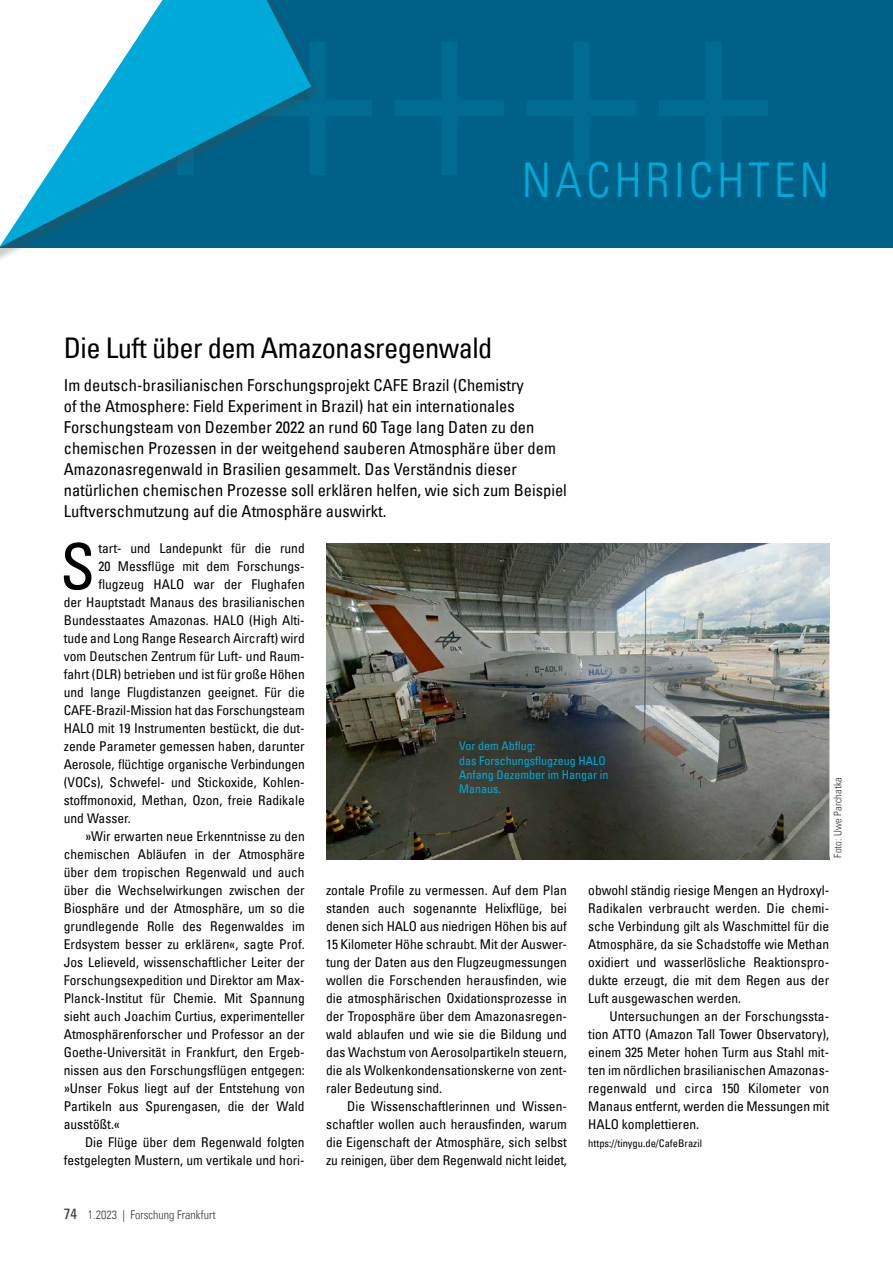
<style>
.page{position:relative;width:893px;height:1263px;background:#fff}
.page>*{position:absolute;margin:0;border:0;box-sizing:border-box;transform-origin:0 0}
.t1{font:condensed 63.3px "Univers Com 57";color:#000}
.t2{font:48px "Univers Com 47 Light Cond";letter-spacing:.09em;color:#00aad8}
.t3{font:condensed 28.5px "Univers Com 57";letter-spacing:-.02em;color:#000}
.t4{font:condensed 16.5px/21px "Univers Com 57";color:#000}
.t5{font:condensed 13.5px/18px "Univers Com 57";color:#000;text-align:justify}
.t6{font:condensed 12px/14.4px "Univers Com 57";color:#00aad8}
.t7{font:12px "Univers Com 47 Light Cond";color:#383937}
.t8{font:condensed 10.5px "Univers Com 57";color:#000}
.t9{font:10.5px "Univers Com 47 Light Cond";letter-spacing:.01em;color:#000}
.s1{font-family:"Univers Com 57";font-stretch:condensed;font-size:15px}
</style>
<div class="page">
<div style="left:0;top:0;width:893px;height:247px;background:#006188"></div>
<div style="left:0;top:0;width:323px;height:375px;background:#4b4840;opacity:.27"></div>
<svg style="left:0;top:0;width:311px;height:247px"></svg>
<svg style="left:0;top:0;width:162px;height:246px;background:#86cbdf"></svg>
<img style="left:326px;top:543px;width:503px;height:316px">
<svg style="left:829px;top:623px;width:1px;height:236px"></svg>
<h2 class="t2" style="left:522px;top:151px;width:309px">NACHRICHTEN</h2>
<h3 class="t3" style="left:64px;top:329px;width:430px">Die Luft über dem Amazonasregenwald</h3>
<p class="t4" style="left:64px;top:374px;width:505px">Im deutsch-brasilianischen Forschungsprojekt CAFE Brazil (Chemistry<br>of the Atmosphere: Field Experiment in Brazil) hat ein internationales Forschungsteam von Dezember 2022 an rund 60 Tage lang Daten zu den chemischen Prozessen in der weitgehend sauberen Atmosphäre über dem Amazonasregenwald in Brasilien gesammelt. Das Verständnis dieser natürlichen chemischen Prozesse soll erklären helfen, wie sich zum Beispiel Luftverschmutzung auf die Atmosphäre auswirkt.</p>
<h1 class="t1" style="left:60px;top:526px;width:37px">S</h1>
<p class="t5" style="left:98px;top:539px;width:208px">tart- und Landepunkt für die rund</p>
<p class="t5" style="left:98px;top:557px;width:208px">20 Messflüge mit dem Forschungs-</p>
<p class="t5" style="left:98px;top:575px;width:208px">flugzeug HALO war der Flughafen</p>
<p class="t5" style="left:64px;top:593px;width:242px">der Hauptstadt Manaus des brasilianischen</p>
<p class="t5" style="left:64px;top:611px;width:242px">Bundesstaates Amazonas. HALO (High Alti-</p>
<p class="t5" style="left:64px;top:629px;width:242px">tude and Long Range Research Aircraft) wird</p>
<p class="t5" style="left:64px;top:647px;width:242px">vom Deutschen Zentrum für Luft- und Raum-</p>
<p class="t5" style="left:64px;top:665px;width:242px">fahrt (DLR) betrieben und ist für große Höhen</p>
<p class="t5" style="left:64px;top:683px;width:242px">und lange Flugdistanzen geeignet. Für die</p>
<p class="t5" style="left:64px;top:701px;width:242px">CAFE-Brazil-Mission hat das Forschungsteam</p>
<p class="t5" style="left:64px;top:719px;width:242px">HALO mit 19 Instrumenten bestückt, die dut-</p>
<p class="t5" style="left:64px;top:737px;width:242px">zende Parameter gemessen haben, darunter</p>
<p class="t5" style="left:64px;top:755px;width:242px">Aerosole, flüchtige organische Verbindungen</p>
<p class="t5" style="left:64px;top:773px;width:242px">(VOCs), Schwefel- und Stickoxide, Kohlen-</p>
<p class="t5" style="left:64px;top:791px;width:242px">stoffmonoxid, Methan, Ozon, freie Radikale</p>
<p class="t5" style="left:64px;top:809px;width:68px">und Wasser.</p>
<p class="t5" style="left:85px;top:827px;width:221px">»Wir erwarten neue Erkenntnisse zu den</p>
<p class="t5" style="left:64px;top:845px;width:242px">chemischen Abläufen in der Atmosphäre</p>
<p class="t5" style="left:64px;top:863px;width:242px">über dem tropischen Regenwald und auch</p>
<p class="t5" style="left:64px;top:881px;width:242px">über die Wechselwirkungen zwischen der</p>
<p class="t5" style="left:64px;top:899px;width:242px">Biosphäre und der Atmosphäre, um so die</p>
<p class="t5" style="left:64px;top:917px;width:242px">grundlegende Rolle des Regenwaldes im</p>
<p class="t5" style="left:64px;top:935px;width:242px">Erdsystem besser zu erklären«, sagte Prof.</p>
<p class="t5" style="left:64px;top:953px;width:242px">Jos Lelieveld, wissenschaftlicher Leiter der</p>
<p class="t5" style="left:64px;top:971px;width:241px">Forschungsexpedition und Direktor am Max-</p>
<p class="t5" style="left:64px;top:989px;width:242px">Planck-Institut für Chemie. Mit Spannung</p>
<p class="t5" style="left:64px;top:1007px;width:242px">sieht auch Joachim Curtius, experimenteller</p>
<p class="t5" style="left:64px;top:1025px;width:242px">Atmosphärenforscher und Professor an der</p>
<p class="t5" style="left:64px;top:1043px;width:242px">Goethe-Universität in Frankfurt, den Ergeb-</p>
<p class="t5" style="left:64px;top:1061px;width:242px">nissen aus den Forschungsflügen entgegen:</p>
<p class="t5" style="left:64px;top:1079px;width:242px">»Unser Fokus liegt auf der Entstehung von</p>
<p class="t5" style="left:64px;top:1097px;width:242px">Partikeln aus Spurengasen, die der Wald</p>
<p class="t5" style="left:64px;top:1115px;width:58px">ausstößt.«</p>
<p class="t5" style="left:85px;top:1133px;width:221px">Die Flüge über dem Regenwald folgten</p>
<p class="t5" style="left:64px;top:1151px;width:242px">festgelegten Mustern, um vertikale und hori-</p>
<p class="t6" style="left:459px;top:738px;width:151px">Vor dem Abflug:<br>das Forschungsflugzeug HALO<br>Anfang Dezember im Hangar in<br>Manaus.</p>
<p class="t9" style="left:832px;top:858px;width:82px;rotate:-90deg">Foto: Uwe Parchatka</p>
<p class="t5" style="left:588px;top:881px;width:242px">obwohl ständig riesige Mengen an Hydroxyl-Radikalen verbraucht werden. Die chemi&shy;sche Verbindung gilt als Waschmittel für die Atmosphäre, da sie Schadstoffe wie Methan oxidiert und wasserlösliche Reaktionspro&shy;dukte erzeugt, die mit dem Regen aus der Luft ausgewaschen werden.</p>
<p class="t5" style="left:588px;top:1007px;width:242px;text-indent:21px">Untersuchungen an der Forschungssta&shy;tion ATTO (Amazon Tall Tower Observatory), einem 325 Meter hohen Turm aus Stahl mit&shy;ten im nördlichen brasilianischen Amazonas&shy;regenwald und circa 150 Kilometer von Manaus entfernt, werden die Messungen mit HALO komplettieren.</p>
<p class="t8" style="left:588px;top:1137px;width:115px">https://tinygu.de/CafeBrazil</p>
<p class="t5" style="left:326px;top:881px;width:242px">zontale Profile zu vermessen. Auf dem Plan standen auch sogenannte Helixflüge, bei denen sich HALO aus niedrigen Höhen bis auf 15 Kilometer Höhe schraubt. Mit der Auswer&shy;tung der Daten aus den Flugzeugmessungen wollen die Forschenden herausfinden, wie die atmosphärischen Oxidationsprozesse in der Troposphäre über dem Amazonasregen&shy;wald ablaufen und wie sie die Bildung und das Wachstum von Aerosolpartikeln steuern, die als Wolkenkondensationskerne von zent&shy;raler Bedeutung sind.</p>
<p class="t5" style="left:326px;top:1097px;width:242px;text-indent:21px">Die Wissenschaftlerinnen und Wissen&shy;schaftler wollen auch herausfinden, warum die Eigenschaft der Atmosphäre, sich selbst zu reinigen, über dem Regenwald nicht leidet,</p>
<p class="t7" style="left:64px;top:1208px;width:153px"><span class="s1">74</span> 1.2023 | Forschung Frankfurt</p>
</div>
